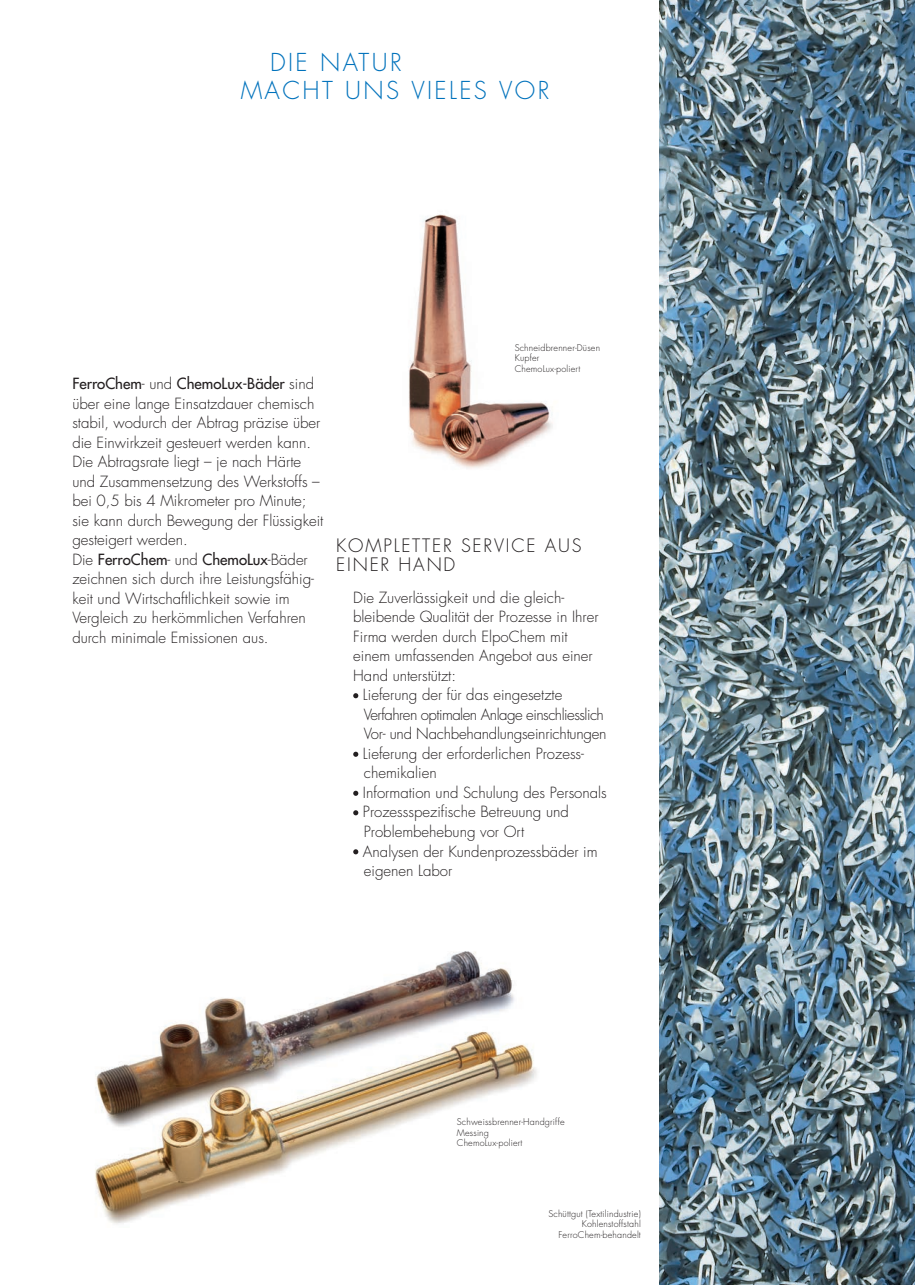
<style>
.page{position:relative;width:915px;height:1285px;background:#fff}
.page>*{position:absolute;margin:0;border:0;box-sizing:border-box;transform-origin:0 0}
.t1{font:300 24px/28.5px "Futura";letter-spacing:.1em;color:#0072bc}
.t2{font:300 18px/19.5px "Futura";letter-spacing:.1em;color:#231f20}
.t3{font:300 15px/19.5px "Futura";color:#231f20}
.t4{font:300 15px "Futura";letter-spacing:-.035em;color:#231f20}
.t5{font:300 9px/10.5px "Futura";letter-spacing:.02em;color:#231f20}
.s1{font-weight:400}
</style>
<div class="page">
<img style="left:659px;top:0;width:255px;height:1284px">
<img style="left:95px;top:951px;width:442px;height:273px">
<img style="left:408px;top:214px;width:145px;height:255px">
<svg style="left:353px;top:849px;width:5px;height:5px"></svg>
<svg style="left:353px;top:810px;width:5px;height:5px"></svg>
<svg style="left:353px;top:790px;width:5px;height:5px"></svg>
<svg style="left:353px;top:751px;width:5px;height:5px"></svg>
<svg style="left:353px;top:693px;width:5px;height:5px"></svg>
<h1 class="t1" style="left:240px;top:50px;width:310px;text-indent:29px">DIE NATUR<br>MACHT UNS VIELES VOR</h1>
<p class="t3" style="left:72px;top:375px;width:252px"><span class="s1">FerroChem</span>- und <span class="s1">ChemoLux-Bäder</span> sind über eine lange Einsatzdauer chemisch stabil, wodurch der Abtrag präzise über die Einwirkzeit gesteuert werden kann.<br>Die Abtragsrate liegt – je nach Härte und Zusammensetzung des Werkstoffs – bei 0,5 bis 4 Mikrometer pro Minute; sie kann durch Bewegung der Flüssigkeit gesteigert werden.<br>Die <span class="s1">FerroChem</span>- und <span class="s1">ChemoLux</span>-Bäder zeichnen sich durch ihre Leistungsfähig&shy;keit und Wirtschaftlichkeit sowie im Vergleich zu herkömmlichen Verfahren durch minimale Emissionen aus.</p>
<p class="t5" style="left:514px;top:343px;width:87px">Schneidbrenner-Düsen<br>Kupfer<br>ChemoLux-poliert</p>
<p class="t2" style="left:336px;top:536px;width:247px">KOMPLETTER SERVICE AUS<br>EINER HAND</p>
<p class="t3" style="left:353px;top:588px;width:212px">Die Zuverlässigkeit und die gleich-</p>
<p class="t3" style="left:353px;top:608px;width:247px">bleibende Qualität der Prozesse in Ihrer</p>
<p class="t3" style="left:353px;top:627px;width:216px">Firma werden durch ElpoChem mit</p>
<p class="t3" style="left:353px;top:647px;width:241px">einem umfassenden Angebot aus einer</p>
<p class="t3" style="left:353px;top:666px;width:104px">Hand unterstützt:</p>
<p class="t3" style="left:363px;top:686px;width:201px">Lieferung der für das eingesetzte</p>
<p class="t4" style="left:364px;top:707px;width:241px">Verfahren optimalen Anlage einschliesslich</p>
<p class="t3" style="left:364px;top:725px;width:244px">Vor- und Nachbehandlungseinrichtungen</p>
<p class="t3" style="left:363px;top:744px;width:222px">Lieferung der erforderlichen Prozess-</p>
<p class="t3" style="left:364px;top:764px;width:74px">chemikalien</p>
<p class="t3" style="left:363px;top:783px;width:245px">Information und Schulung des Personals</p>
<p class="t3" style="left:363px;top:803px;width:207px">Prozessspezifische Betreuung und</p>
<p class="t3" style="left:364px;top:822px;width:162px">Problembehebung vor Ort</p>
<p class="t3" style="left:363px;top:842px;width:236px">Analysen der Kundenprozessbäder im</p>
<p class="t3" style="left:364px;top:861px;width:90px">eigenen Labor</p>
<p class="t5" style="left:456px;top:1117px;width:109px">Schweissbrenner-Handgriffe<br>Messing<br>ChemoLux-poliert</p>
<p class="t5" style="left:548px;top:1208px;width:94px;text-align:right">Schüttgut (Textilindustrie)<br>Kohlenstoffstahl<br>FerroChem-behandelt</p>
</div>
